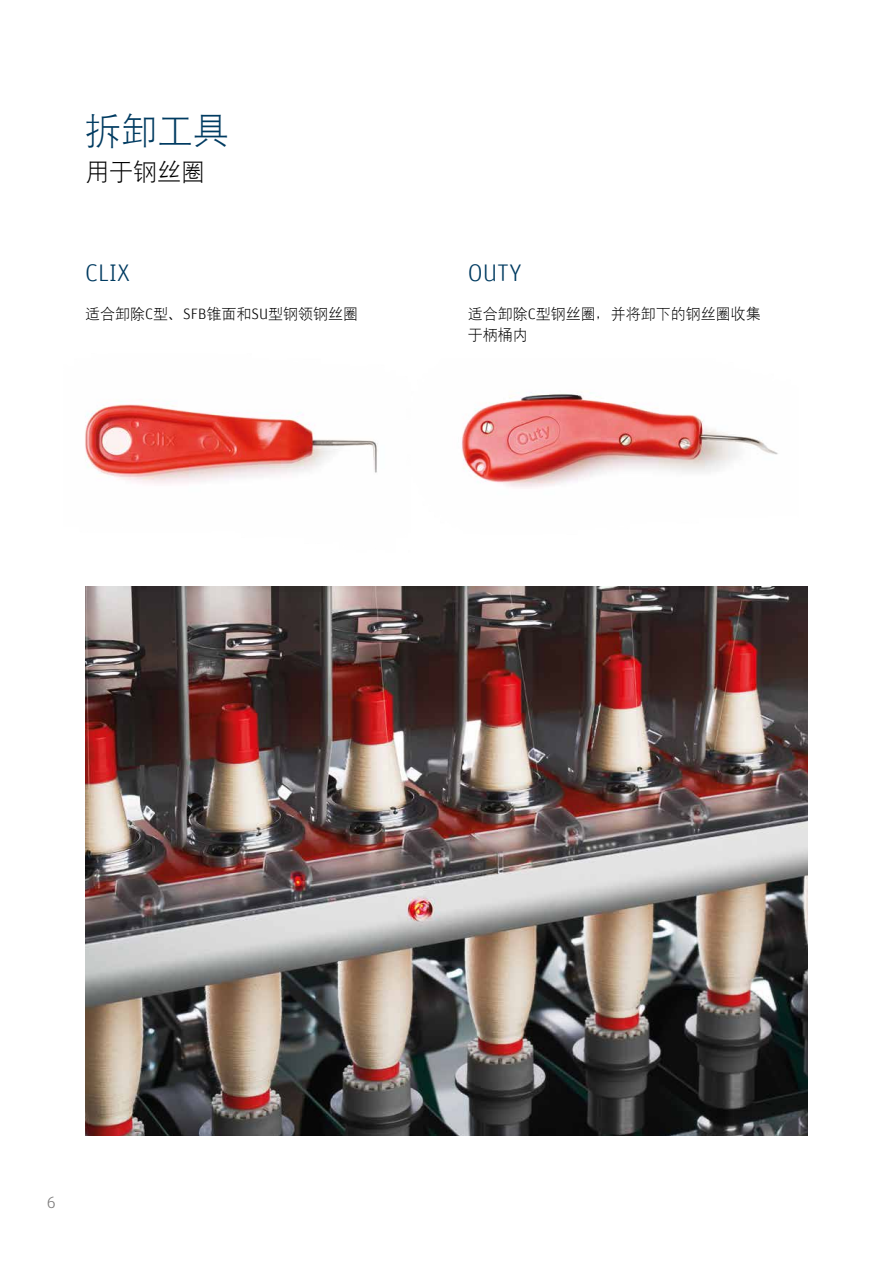
<style>
.page{position:relative;width:893px;height:1263px;background:#fff}
.page>*{position:absolute;margin:0;border:0;box-sizing:border-box;transform-origin:0 0}
.t1{font:36px "Hanyi Xi Deng Xian";color:#003b61}
.t2{font:24px "Hanyi Xi Deng Xian";color:#003b61}
.t3{font:24px "Hanyi Xi Deng Xian";color:#000}
.t4{font:300 16.5px "Unit Pro";color:#7c7b7b}
.t5{font:15px/21px "Hanyi Xi Deng Xian";color:#000}
</style>
<div class="page">
<img style="left:85px;top:401px;width:293px;height:83px">
<img style="left:461px;top:392px;width:317px;height:96px">
<img style="left:85px;top:587px;width:723px;height:548px">
<h1 class="t1" style="left:85px;top:109px;width:145px">拆卸工具</h1>
<h2 class="t3" style="left:85px;top:158px;width:121px">用于钢丝圈</h2>
<h2 class="t2" style="left:85px;top:259px;width:46px">CLIX</h2>
<p class="t5" style="left:85px;top:304px;width:275px">适合卸除C型、SFB锥面和SU型钢领钢丝圈</p>
<h2 class="t2" style="left:468px;top:259px;width:56px">OUTY</h2>
<p class="t5" style="left:468px;top:304px;width:295px">适合卸除C型钢丝圈，并将卸下的钢丝圈收集于柄桶内</p>
<p class="t4" style="left:46px;top:1191px;width:11px">6</p>
</div>
